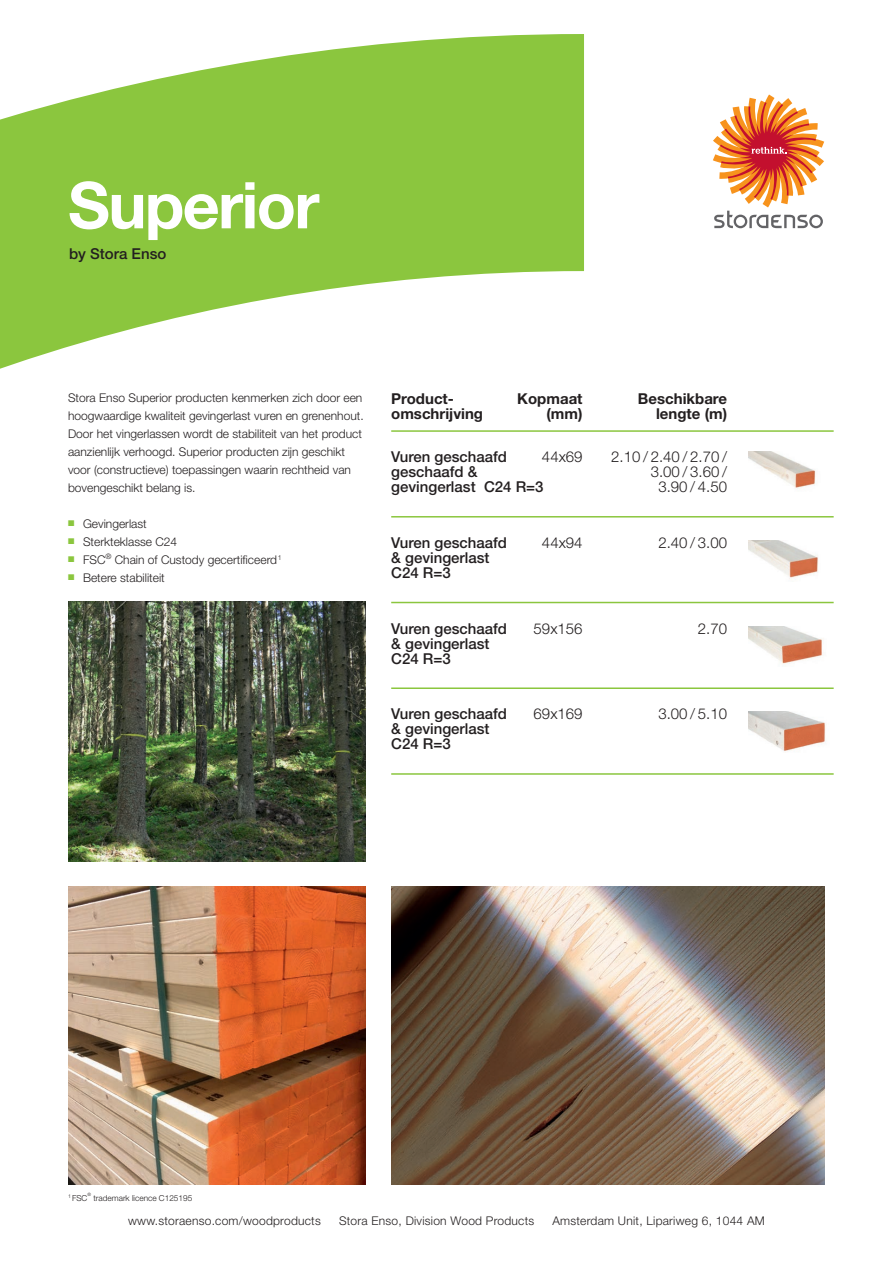
<style>
.page{position:relative;width:893px;height:1263px;background:#fff}
.page>*{position:absolute;margin:0;border:0;box-sizing:border-box;transform-origin:0 0}
.t1{font:700 64.5px "Helvetica Neue";letter-spacing:-.025em;color:#fff}
.t2{font:500 15px/15px "Helvetica Neue";color:#231f20}
.t3{font:300 15px "Helvetica Neue";color:#231f20}
.t4{font:700 15px "Helvetica Neue";color:#231f20}
.t5{font:300 12px/18px "Helvetica Neue";color:#231f20}
.t6{font:300 12px "Helvetica Neue";letter-spacing:.02em;color:#231f20}
.t7{font:300 8.25px "Helvetica Neue";color:#231f20}
.t8{font:300 4.5px "Helvetica Neue";color:#231f20}
.s1{color:#8bc63e}
</style>
<div class="page">
<img style="left:68px;top:887px;width:298px;height:297px">
<img style="left:391px;top:887px;width:434px;height:297px">
<svg style="left:713px;top:95px;width:111px;height:133px"></svg>
<svg style="left:0;top:34px;width:584px;height:335px;fill:#8bc63e"></svg>
<hr style="left:391px;top:430px;width:443px;height:2px;background:#8bc63e">
<hr style="left:391px;top:516px;width:443px;height:1px;background:#8bc63e">
<hr style="left:391px;top:602px;width:443px;height:1px;background:#8bc63e">
<hr style="left:391px;top:687px;width:443px;height:2px;background:#8bc63e">
<hr style="left:391px;top:773px;width:443px;height:2px;background:#8bc63e">
<img style="left:68px;top:602px;width:298px;height:259px">
<img style="left:749px;top:451px;width:67px;height:38px">
<img style="left:749px;top:541px;width:69px;height:39px">
<img style="left:749px;top:626px;width:74px;height:38px">
<img style="left:749px;top:712px;width:77px;height:39px">
<h1 class="t1" style="left:68px;top:165px;width:253px">Superior</h1>
<p class="t2" style="left:69px;top:246px;width:99px">by Stora Enso</p>
<p class="t5" style="left:68px;top:388px;width:297px">Stora Enso Superior producten kenmerken zich door een hoogwaardige kwaliteit gevingerlast vuren en grenenhout.<br>Door het vingerlassen wordt de stabiliteit van het product aanzienlijk verhoogd. Superior producten zijn geschikt voor (constructieve) toepassingen waarin rechtheid van bovengeschikt belang is.</p>
<p class="t5" style="left:68px;top:514px;width:80px"><span class="s1">■</span> Gevingerlast</p>
<p class="t5" style="left:68px;top:532px;width:111px"><span class="s1">■</span> Sterkteklasse C24</p>
<p class="t5" style="left:68px;top:550px;width:215px"><span class="s1">■</span> FSC<sup>®</sup> Chain of Custody gecertificeerd<sup>1</sup></p>
<p class="t5" style="left:68px;top:568px;width:98px"><span class="s1">■</span> Betere stabiliteit</p>
<p class="t4" style="left:391px;top:389px;width:64px">Product-</p>
<p class="t4" style="left:517px;top:389px;width:67px">Kopmaat</p>
<p class="t4" style="left:638px;top:389px;width:91px">Beschikbare</p>
<p class="t4" style="left:391px;top:404px;width:93px">omschrijving</p>
<p class="t4" style="left:546px;top:404px;width:38px">(mm)</p>
<p class="t4" style="left:656px;top:404px;width:73px">lengte (m)</p>
<p class="t2" style="left:391px;top:449px;width:117px">Vuren geschaafd</p>
<p class="t3" style="left:542px;top:448px;width:42px">44x69</p>
<p class="t3" style="left:611px;top:448px;width:117px">2.10 / 2.40 / 2.70 /</p>
<p class="t2" style="left:391px;top:464px;width:88px">geschaafd &amp;</p>
<p class="t3" style="left:651px;top:463px;width:78px">3.00 / 3.60 /</p>
<p class="t2" style="left:391px;top:479px;width:154px">gevingerlast C24 R=3</p>
<p class="t3" style="left:658px;top:478px;width:70px">3.90 / 4.50</p>
<p class="t2" style="left:391px;top:535px;width:117px">Vuren geschaafd</p>
<p class="t3" style="left:542px;top:534px;width:42px">44x94</p>
<p class="t3" style="left:658px;top:534px;width:70px">2.40 / 3.00</p>
<p class="t2" style="left:391px;top:550px;width:100px">&amp; gevingerlast<br>C24 R=3</p>
<p class="t2" style="left:391px;top:620px;width:117px">Vuren geschaafd</p>
<p class="t3" style="left:534px;top:619px;width:50px">59x156</p>
<p class="t3" style="left:698px;top:619px;width:31px">2.70</p>
<p class="t2" style="left:391px;top:635px;width:100px">&amp; gevingerlast<br>C24 R=3</p>
<p class="t2" style="left:391px;top:705px;width:117px">Vuren geschaafd</p>
<p class="t3" style="left:534px;top:704px;width:50px">69x169</p>
<p class="t3" style="left:658px;top:704px;width:70px">3.00 / 5.10</p>
<p class="t2" style="left:391px;top:720px;width:100px">&amp; gevingerlast<br>C24 R=3</p>
<p class="t7" style="left:68px;top:1192px;width:21px"><sup>1</sup> FSC</p>
<p class="t8" style="left:87px;top:1192px;width:5px">®</p>
<p class="t7" style="left:94px;top:1192px;width:100px">trademark licence C125195</p>
<p class="t6" style="left:128px;top:1213px;width:194px">www.storaenso.com/woodproducts</p>
<p class="t6" style="left:339px;top:1213px;width:197px">Stora Enso, Division Wood Products</p>
<p class="t6" style="left:552px;top:1213px;width:214px">Amsterdam Unit, Lipariweg 6, 1044 AM</p>
</div>
